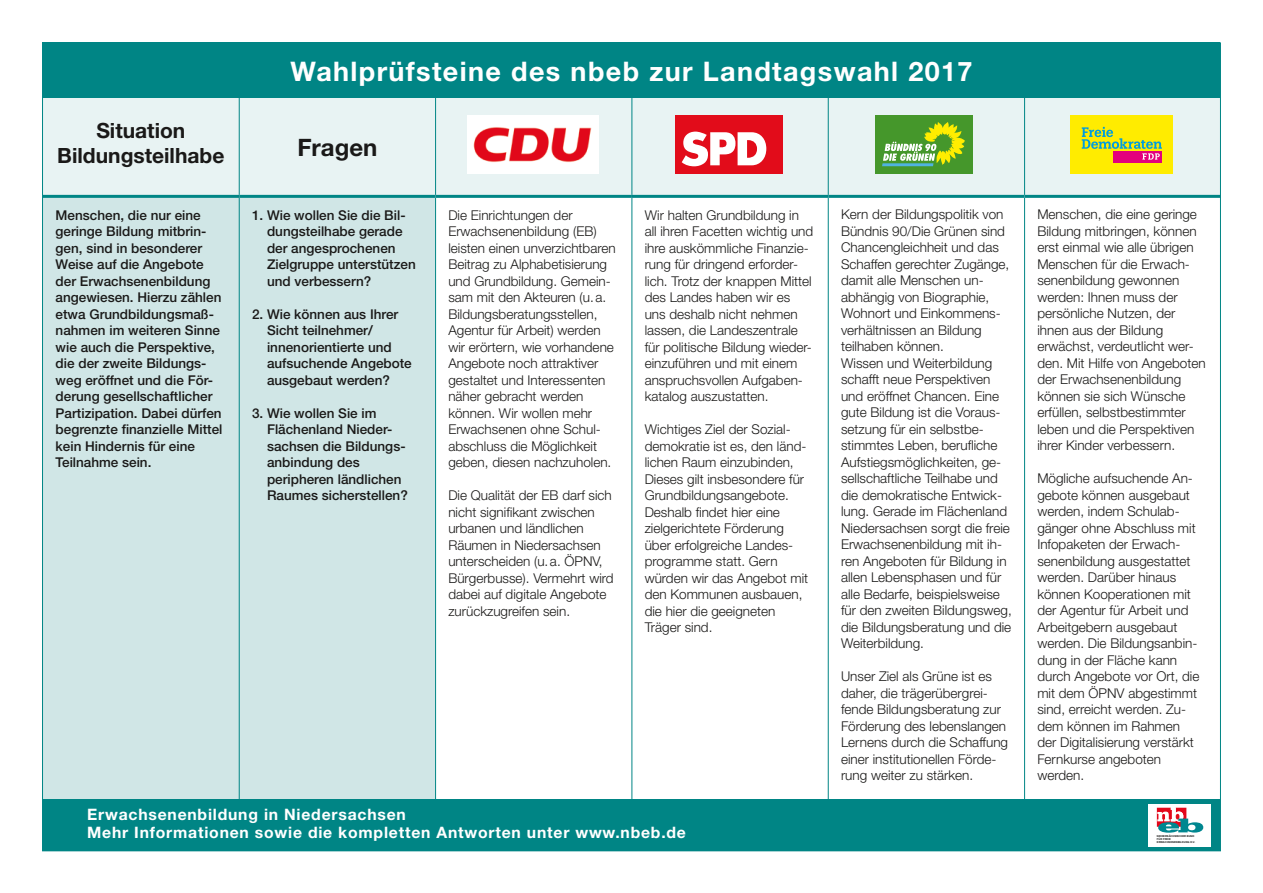
<style>
.page{position:relative;width:1263px;height:893px;background:#fff}
.page>*{position:absolute;margin:0;border:0;box-sizing:border-box;transform-origin:0 0}
.t1{font:700 27px "Helvetica Neue LT";letter-spacing:.05em;color:#fff}
.t2{font:700 24px "Helvetica Neue LT";color:#1a1918}
.t3{font:700 21px/25.2px "Helvetica Neue LT";color:#1a1918;text-align:center}
.t4{font:700 15.75px/18px "Helvetica Neue LT";letter-spacing:.05em;color:#fff}
.t5{font:300 13.5px/16.5px "Helvetica Neue LT";color:#1a1918}
.t6{font:500 13.5px/16.5px "Helvetica Neue LT";color:#1a1918}
.t7{font:700 2.7px/3.2px "Arial";color:#1a1918}
</style>
<div class="page">
<div style="left:44px;top:98px;width:1175px;height:97px;background:#e8f3f3"></div>
<div style="left:44px;top:198px;width:391px;height:601px;background:#d0e6e6"></div>
<svg style="left:436px;top:198px;width:590px;height:601px"></svg>
<hr style="left:239px;top:43px;width:1px;height:152px;background:#008585">
<hr style="left:435px;top:43px;width:1px;height:152px;background:#008585">
<hr style="left:631px;top:43px;width:1px;height:152px;background:#008585">
<hr style="left:828px;top:43px;width:1px;height:152px;background:#008585">
<hr style="left:1024px;top:43px;width:1px;height:152px;background:#008585">
<hr style="left:239px;top:198px;width:1px;height:606px;background:#008585">
<hr style="left:435px;top:198px;width:1px;height:606px;background:#008585">
<hr style="left:631px;top:198px;width:1px;height:606px;background:#008585">
<hr style="left:828px;top:198px;width:1px;height:606px;background:#008585">
<hr style="left:1024px;top:198px;width:1px;height:606px;background:#008585">
<hr style="left:43px;top:195px;width:196px;height:3px;background:#008585">
<hr style="left:239px;top:195px;width:197px;height:3px;background:#008585">
<hr style="left:436px;top:195px;width:196px;height:3px;background:#008585">
<hr style="left:632px;top:195px;width:196px;height:3px;background:#008585">
<hr style="left:828px;top:195px;width:196px;height:3px;background:#008585">
<hr style="left:1024px;top:195px;width:197px;height:3px;background:#008585">
<div style="left:43px;top:43px;width:1177px;height:55px;background:#008585"></div>
<div style="left:43px;top:799px;width:1177px;height:51px;background:#008585"></div>
<div style="left:675px;top:115px;width:107px;height:58px;background:#e20c1a"></div>
<svg style="left:682px;top:132px;width:84px;height:34px"></svg>
<div style="left:875px;top:115px;width:97px;height:58px;background:#45972b"></div>
<svg style="left:882px;top:122px;width:83px;height:44px"></svg>
<div style="left:1148px;top:804px;width:63px;height:42px;background:#fff"></div>
<svg style="left:1157px;top:808px;width:46px;height:25px"></svg>
<div style="left:1071px;top:115px;width:102px;height:58px;background:#ffec00"></div>
<div style="left:1113px;top:151px;width:49px;height:11px;background:#e3007c"></div>
<svg style="left:1082px;top:127px;width:80px;height:33px"></svg>
<div style="left:467px;top:115px;width:131px;height:59px;background:#fff"></div>
<img style="left:473px;top:127px;width:119px;height:36px">
<h3 class="t3" style="left:57px;top:118px;width:169px">Situation<br>Bildungsteilhabe</h3>
<h1 class="t1" style="left:290px;top:54px;width:683px">Wahlprüfsteine des nbeb zur Landtagswahl 2017</h1>
<h2 class="t2" style="left:297px;top:132px;width:82px">Fragen</h2>
<p class="t6" style="left:56px;top:206px;width:168px">Menschen, die nur eine geringe Bildung mitbrin&shy;gen, sind in besonderer<br>Weise auf die Angebote der Erwachsenenbildung angewiesen. Hierzu zählen etwa Grundbildungsmaß&shy;nahmen im weiteren Sinne wie auch die Perspektive, die der zweite Bildungs&shy;weg eröffnet und die För&shy;derung gesellschaftlicher<br>Partizipation. Dabei dürfen begrenzte finanzielle Mittel kein Hindernis für eine<br>Teilnahme sein.</p>
<p class="t6" style="left:267px;top:206px;width:150px;text-indent:-15px">1. Wie wollen Sie die Bil&shy;dungsteilhabe gerade der angesprochenen<br>Zielgruppe unterstützen und verbessern?</p>
<p class="t6" style="left:267px;top:305px;width:146px;text-indent:-15px">2. Wie können aus Ihrer<br>Sicht teilnehmer/ innenorientierte und aufsuchende Angebote ausgebaut werden?</p>
<p class="t6" style="left:267px;top:404px;width:142px;text-indent:-15px">3. Wie wollen Sie im<br>Flächenland Nieder&shy;sachsen die Bildungs&shy;anbindung des peripheren ländlichen<br>Raumes sicherstellen?</p>
<p class="t5" style="left:448px;top:206px;width:169px">Die Einrichtungen der<br>Erwachsenenbildung (EB) leisten einen unverzichtbaren<br>Beitrag zu Alphabetisierung und Grundbildung. Gemein&shy;sam mit den Akteuren (u.a.<br>Bildungsberatungsstellen,<br>Agentur für Arbeit) werden wir erörtern, wie vorhandene<br>Angebote noch attraktiver gestaltet und Interessenten näher gebracht werden können. Wir wollen mehr<br>Erwachsenen ohne Schul&shy;abschluss die Möglichkeit geben, diesen nachzuholen.</p>
<p class="t5" style="left:448px;top:487px;width:167px">Die Qualität der EB darf sich nicht signifikant zwischen urbanen und ländlichen<br>Räumen in Niedersachsen unterscheiden (u.a. ÖPNV,<br>Bürgerbusse). Vermehrt wird dabei auf digitale Angebote zurückzugreifen sein.</p>
<p class="t5" style="left:645px;top:206px;width:170px">Wir halten Grundbildung in all ihren Facetten wichtig und ihre auskömmliche Finanzie&shy;rung für dringend erforder&shy;lich. Trotz der knappen Mittel des Landes haben wir es uns deshalb nicht nehmen lassen, die Landeszentrale für politische Bildung wieder&shy;einzuführen und mit einem anspruchsvollen Aufgaben&shy;katalog auszustatten.</p>
<p class="t5" style="left:645px;top:421px;width:165px">Wichtiges Ziel der Sozial&shy;demokratie ist es, den länd&shy;lichen Raum einzubinden,<br>Dieses gilt insbesondere für<br>Grundbildungsangebote.<br>Deshalb findet hier eine zielgerichtete Förderung über erfolgreiche Landes&shy;programme statt. Gern würden wir das Angebot mit den Kommunen ausbauen, die hier die geeigneten<br>Träger sind.</p>
<p class="t4" style="left:87px;top:805px;width:600px">Erwachsenenbildung in Niedersachsen<br>Mehr Informationen sowie die kompletten Antworten unter www.nbeb.de</p>
<p class="t5" style="left:841px;top:206px;width:172px">Kern der Bildungspolitik von<br>Bündnis 90/Die Grünen sind<br>Chancengleichheit und das<br>Schaffen gerechter Zugänge, damit alle Menschen un&shy;abhängig von Biographie,<br>Wohnort und Einkommens&shy;verhältnissen an Bildung teilhaben können.<br>Wissen und Weiterbildung schafft neue Perspektiven und eröffnet Chancen. Eine gute Bildung ist die Voraus&shy;setzung für ein selbstbe&shy;stimmtes Leben, berufliche<br>Aufstiegsmöglichkeiten, ge&shy;sellschaftliche Teilhabe und die demokratische Entwick&shy;lung. Gerade im Flächenland<br>Niedersachsen sorgt die freie<br>Erwachsenenbildung mit ih&shy;ren Angeboten für Bildung in allen Lebensphasen und für alle Bedarfe, beispielsweise für den zweiten Bildungsweg, die Bildungsberatung und die<br>Weiterbildung.</p>
<p class="t5" style="left:841px;top:668px;width:169px">Unser Ziel als Grüne ist es daher, die trägerübergrei&shy;fende Bildungsberatung zur<br>Förderung des lebenslangen<br>Lernens durch die Schaffung einer institutionellen Förde&shy;rung weiter zu stärken.</p>
<p class="t5" style="left:1037px;top:206px;width:170px">Menschen, die eine geringe<br>Bildung mitbringen, können erst einmal wie alle übrigen<br>Menschen für die Erwach&shy;senenbildung gewonnen werden: Ihnen muss der persönliche Nutzen, der ihnen aus der Bildung erwächst, verdeutlicht wer&shy;den. Mit Hilfe von Angeboten der Erwachsenenbildung können sie sich Wünsche erfüllen, selbstbestimmter leben und die Perspektiven ihrer Kinder verbessern.</p>
<p class="t5" style="left:1037px;top:470px;width:164px">Mögliche aufsuchende An&shy;gebote können ausgebaut werden, indem Schulab&shy;gänger ohne Abschluss mit<br>Infopaketen der Erwach&shy;senenbildung ausgestattet werden. Darüber hinaus können Kooperationen mit der Agentur für Arbeit und<br>Arbeitgebern ausgebaut werden. Die Bildungsanbin&shy;dung in der Fläche kann durch Angebote vor Ort, die mit dem ÖPNV abgestimmt sind, erreicht werden. Zu&shy;dem können im Rahmen der Digitalisierung verstärkt<br>Fernkurse angeboten werden.</p>
<p class="t7" style="left:1157px;top:834px;width:40px">NIEDERSÄCHSISCHER BUND<br>FÜR FREIE<br>ERWACHSENENBILDUNG E.V.</p>
</div>
